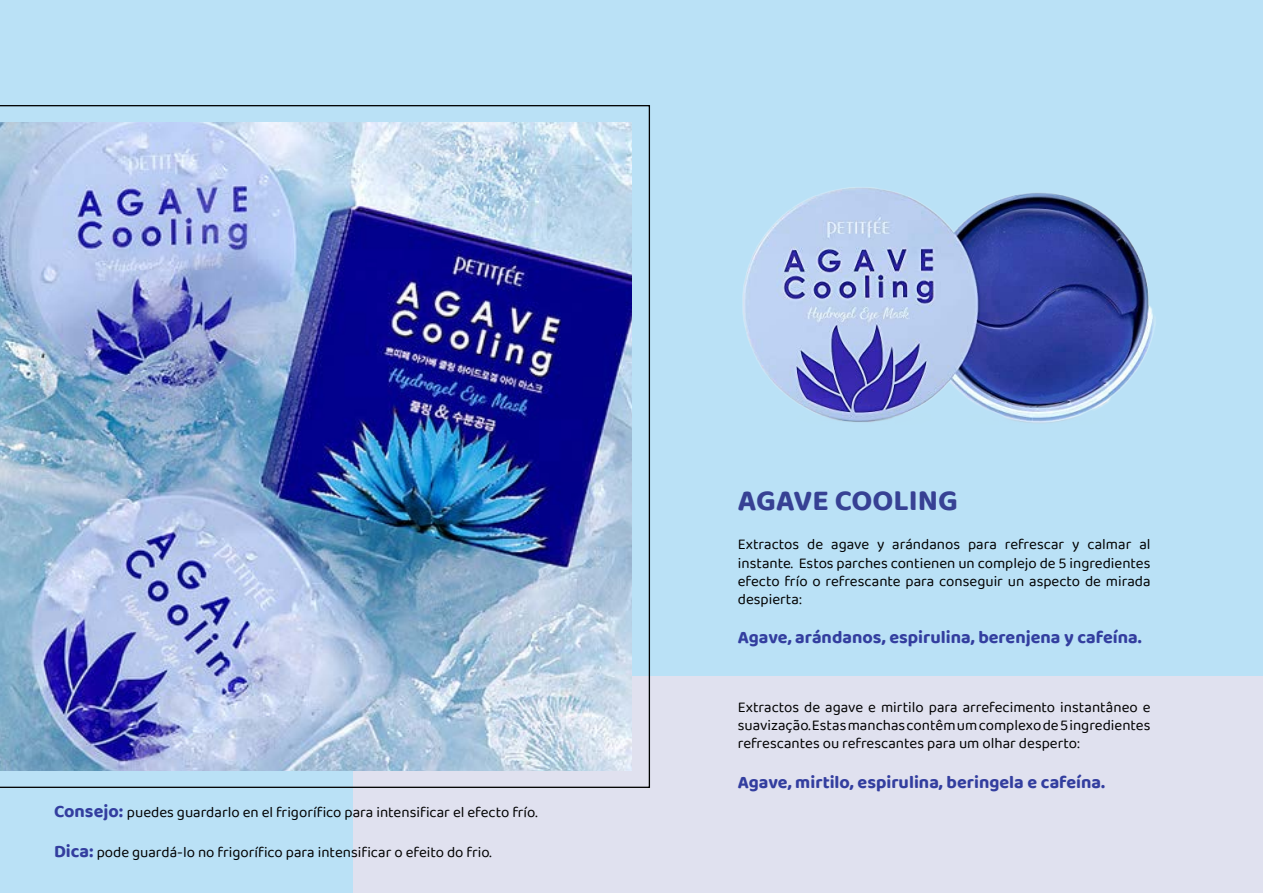
<style>
.page{position:relative;width:1263px;height:893px;background:#bae1f6}
.page>*{position:absolute;margin:0;border:0;box-sizing:border-box;transform-origin:0 0}
.t1{font:700 30px "Baloo Bhai 2";color:#374194}
.t2{font:700 18px "Baloo Bhai 2";color:#333e9f}
.t3{font:15px/18px "Baloo Bhai 2";color:#000;text-align:justify}
.s1{font-weight:700;font-size:18px;color:#333e9f}
</style>
<div class="page">
<div style="left:354px;top:676px;width:909px;height:217px;background:#e0e1ef"></div>
<img style="left:0;top:105px;width:650px;height:683px">
<img style="left:742px;top:187px;width:414px;height:236px">
<p class="t3" style="left:54px;top:804px;width:485px"><span class="s1">Consejo:</span> puedes guardarlo en el frigorífico para intensificar el efecto frío.</p>
<p class="t3" style="left:54px;top:844px;width:439px"><span class="s1">Dica:</span> pode guardá-lo no frigorífico para intensificar o efeito do frio.</p>
<h1 class="t1" style="left:738px;top:482px;width:222px">AGAVE COOLING</h1>
<p class="t3" style="left:738px;top:536px;width:414px">Extractos de agave y arándanos para refrescar y calmar al instante. Estos parches contienen un complejo de 5 ingredientes efecto frío o refrescante para conseguir un aspecto de mirada despierta:</p>
<p class="t2" style="left:738px;top:626px;width:405px">Agave, arándanos, espirulina, berenjena y cafeína.</p>
<p class="t3" style="left:738px;top:699px;width:414px">Extractos de agave e mirtilo para arrefecimento instantâneo e suavização. Estas manchas contêm um complexo de 5 ingredientes refrescantes ou refrescantes para um olhar desperto:</p>
<p class="t2" style="left:738px;top:771px;width:369px">Agave, mirtilo, espirulina, beringela e cafeína.</p>
</div>
